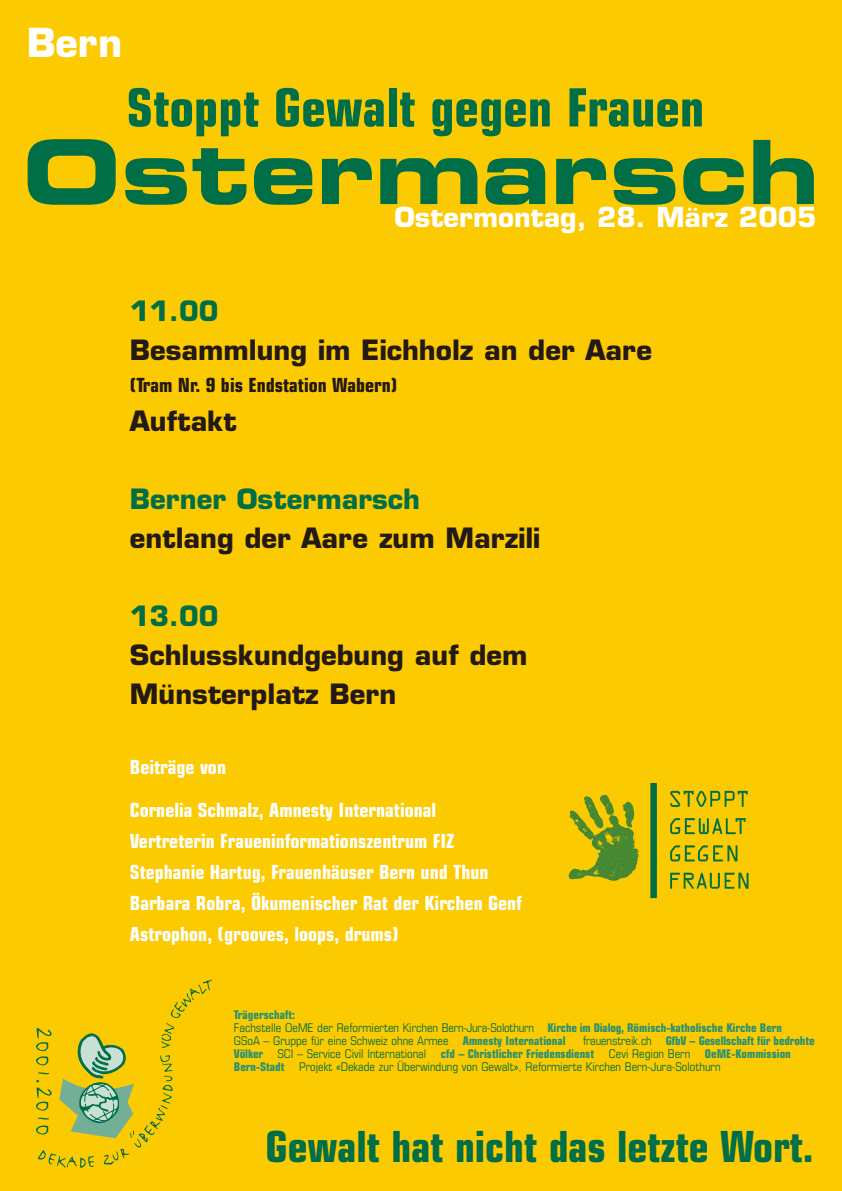
<style>
.page{position:relative;width:842px;height:1191px;background:#fff}
.page>*{position:absolute;margin:0;border:0;box-sizing:border-box;transform-origin:0 0}
.t1{font:88.6px "Eurostile Bold Extended Two";color:#006f47}
.t2{font:700 condensed 52.7px "Eurostile";color:#006f47}
.t3{font:700 condensed 42.9px "Eurostile";letter-spacing:-.005em;color:#006f47}
.t4{font:700 39px "Eurostile";color:#fff}
.t5{font:700 27.3px/39px "Eurostile";color:#231916}
.t6{font:700 27.3px "Eurostile";color:#006f47}
.t7{font:700 27px "Eurostile";color:#fff}
.t8{font:700 condensed 19.5px/31px "Eurostile";color:#fff}
.t9{font:700 condensed 19.5px "Eurostile";color:#231916}
.t10{font:condensed 12px/13px "Eurostile";color:#006f47}
.s1{font-weight:700;color:#279172}
</style>
<div class="page">
<div style="left:0;top:0;width:842px;height:1190px;background:#fcca00"></div>
<img style="left:568px;top:783px;width:181px;height:116px">
<svg style="left:36px;top:979px;width:176px;height:188px"></svg>
<h3 class="t4" style="left:27px;top:28px;width:97px">Bern</h3>
<h2 class="t2" style="left:127px;top:88px;width:579px">Stoppt Gewalt gegen Frauen</h2>
<h1 class="t1" style="left:22px;top:140px;width:799px">Ostermarsch</h1>
<h3 class="t7" style="left:394px;top:207px;width:424px">Ostermontag, 28. März 2005</h3>
<h3 class="t6" style="left:130px;top:301px;width:90px">11.00</h3>
<h3 class="t5" style="left:130px;top:334px;width:524px">Besammlung im Eichholz an der Aare</h3>
<h3 class="t9" style="left:130px;top:377px;width:269px">(Tram Nr. 9 bis Endstation Wabern)</h3>
<h3 class="t5" style="left:130px;top:404px;width:108px">Auftakt</h3>
<h3 class="t6" style="left:130px;top:488px;width:292px">Berner Ostermarsch</h3>
<h3 class="t5" style="left:130px;top:521px;width:412px">entlang der Aare zum Marzili</h3>
<h3 class="t6" style="left:130px;top:605px;width:90px">13.00</h3>
<h3 class="t5" style="left:130px;top:638px;width:399px">Schlusskundgebung auf dem<br>Münsterplatz Bern</h3>
<h3 class="t8" style="left:130px;top:753px;width:98px">Beiträge von</h3>
<h3 class="t8" style="left:130px;top:796px;width:393px">Cornelia Schmalz, Amnesty International Vertreterin Fraueninformationszentrum FIZ Stephanie Hartug, Frauenhäuser Bern und Thun Barbara Robra, Ökumenischer Rat der Kirchen Genf Astrophon, (grooves, loops, drums)</h3>
<p class="t10" style="left:234px;top:1009px;width:550px"><span class="s1">Trägerschaft:<br></span>Fachstelle OeME der Reformierten Kirchen Bern-Jura-Solothurn <span class="s1">Kirche im Dialog, Römisch-katholische Kirche Bern<br></span>GSoA – Gruppe für eine Schweiz ohne Armee <span class="s1">Amnesty International</span></p>
<p class="t10" style="left:234px;top:1035px;width:582px;text-indent:349px">frauenstreik.ch <span class="s1">GfbV – Gesellschaft für bedrohte<br>Völker</span> SCI – Service Civil International <span class="s1">cfd – Christlicher Friedensdienst</span> Cevi Region Bern <span class="s1">OeME-Kommission<br>Bern-Stadt</span> Projekt «Dekade zur Überwindung von Gewalt», Reformierte Kirchen Bern-Jura-Solothurn</p>
<h3 class="t3" style="left:266px;top:1131px;width:549px">Gewalt hat nicht das letzte Wort.</h3>
</div>
